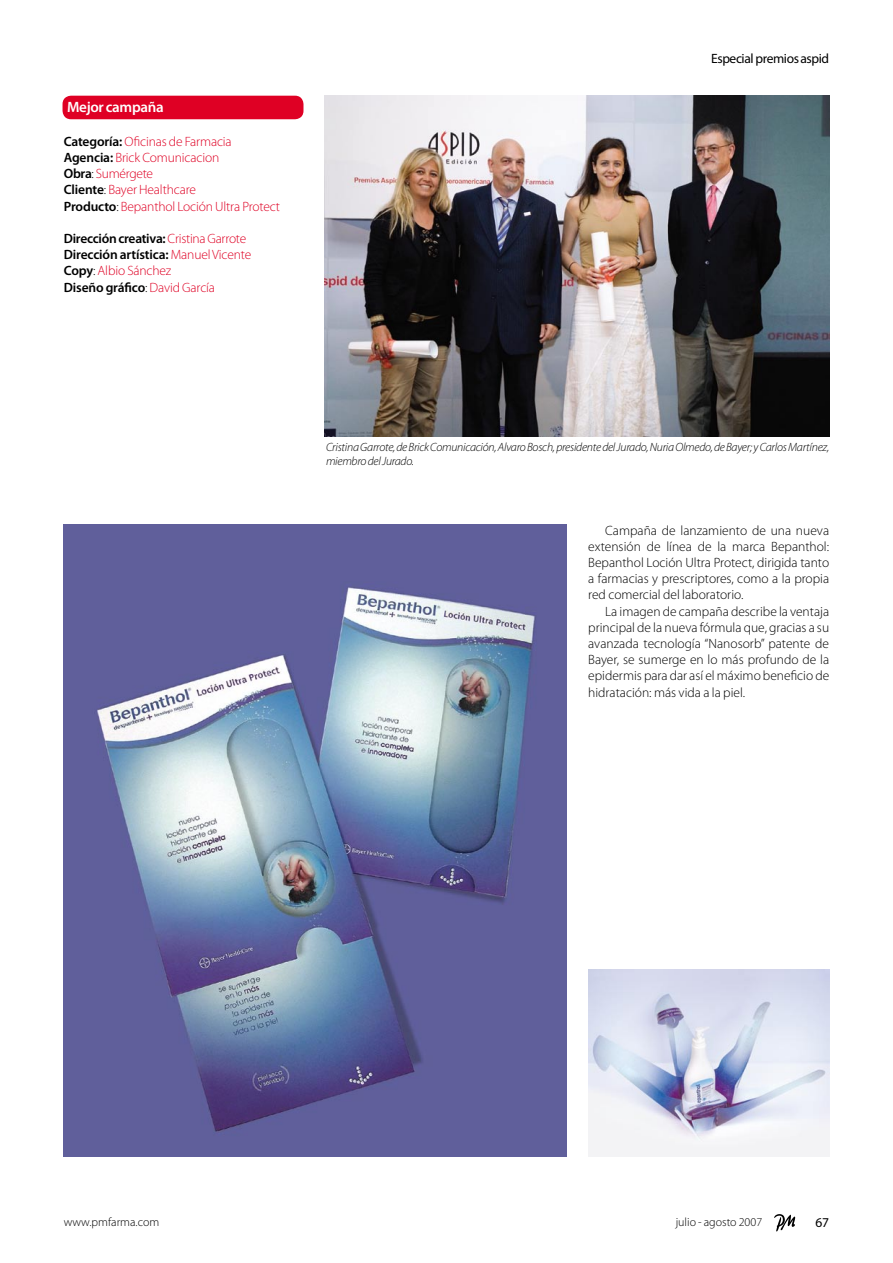
<style>
.page{position:relative;width:893px;height:1263px;background:#fff}
.page>*{position:absolute;margin:0;border:0;box-sizing:border-box;transform-origin:0 0}
.destacado{font:600 15px "Myriad Pro";letter-spacing:-.02em;color:#fff}
.texto{font:300 13.5px/16.2px "Myriad Pro";color:#000;text-align:justify}
.texto-2{font:300 13.5px "Myriad Pro";letter-spacing:-.01em;color:#df0024}
.texto-3{font:600 13.5px "Myriad Pro";letter-spacing:-.01em;color:#000}
.t1{font:13.5px "Myriad Pro";letter-spacing:-.03em;color:#000}
.texto-4{font:italic 300 12px/14.4px "Myriad Pro";letter-spacing:-.02em;color:#000}
.t2{font:300 12px "Myriad Pro";color:#000}
.s1{font-weight:600;color:#000}
.s2{color:#000}
.s3{font-weight:300;color:#df0024}
.s4{font-weight:300}
</style>
<div class="page">
<svg style="left:774px;top:1214px;width:21px;height:17px"></svg>
<img style="left:325px;top:96px;width:505px;height:341px">
<div style="left:63px;top:96px;width:240px;height:23px;background:#df0024"></div>
<img style="left:64px;top:524px;width:503px;height:633px">
<img style="left:588px;top:969px;width:241px;height:188px">
<p class="destacado" style="left:67px;top:99px;width:98px">Mejor campaña</p>
<p class="texto-2" style="left:64px;top:134px;width:169px"><span class="s1">Categoría:</span> Oficinas de Farmacia</p>
<p class="texto-2" style="left:64px;top:150px;width:157px"><span class="s1">Agencia:</span> Brick Comunicacion</p>
<p class="texto-2" style="left:64px;top:166px;width:91px"><span class="s1">Obra</span><span class="s2">:</span> Sumérgete</p>
<p class="texto-2" style="left:64px;top:182px;width:134px"><span class="s1">Cliente</span><span class="s2">:</span> Bayer Healthcare</p>
<p class="texto-2" style="left:64px;top:199px;width:218px"><span class="s1">Producto</span><span class="s2">:</span> Bepanthol Loción Ultra Protect</p>
<p class="texto-3" style="left:64px;top:231px;width:184px">Dirección creativa: <span class="s3">Cristina Garrote</span></p>
<p class="texto-3" style="left:64px;top:247px;width:189px">Dirección artística: <span class="s3">Manuel Vicente</span></p>
<p class="texto-2" style="left:64px;top:263px;width:109px"><span class="s1">Copy</span><span class="s2">:</span> Albio Sánchez</p>
<p class="texto-3" style="left:64px;top:280px;width:153px">Diseño gráfico<span class="s4">:</span> <span class="s3">David García</span></p>
<p class="t1" style="left:711px;top:51px;width:120px">Especial premios aspid</p>
<p class="texto-4" style="left:326px;top:440px;width:505px">Cristina Garrote, de Brick Comunicación, Alvaro Bosch, presidente del Jurado, Nuria Olmedo, de Bayer; y Carlos Martínez, miembro del Jurado.</p>
<p class="texto" style="left:588px;top:522px;width:242px;text-indent:17px">Campaña de lanzamiento de una nueva extensión de línea de la marca Bepanthol:<br>Bepanthol Loción Ultra Protect, dirigida tanto a farmacias y prescriptores, como a la propia red comercial del laboratorio.</p>
<p class="texto" style="left:588px;top:603px;width:242px;text-indent:17px">La imagen de campaña describe la ventaja principal de la nueva fórmula que, gracias a su avanzada tecnología “Nanosorb” patente de Bayer, se sumerge en lo más profundo de la epidermis para dar así el máximo beneficio de hidratación: más vida a la piel.</p>
<p class="t2" style="left:64px;top:1216px;width:97px">www.pmfarma.com</p>
<p class="t2" style="left:676px;top:1216px;width:88px">julio - agosto 2007</p>
<p class="t1" style="left:815px;top:1215px;width:15px">67</p>
</div>
